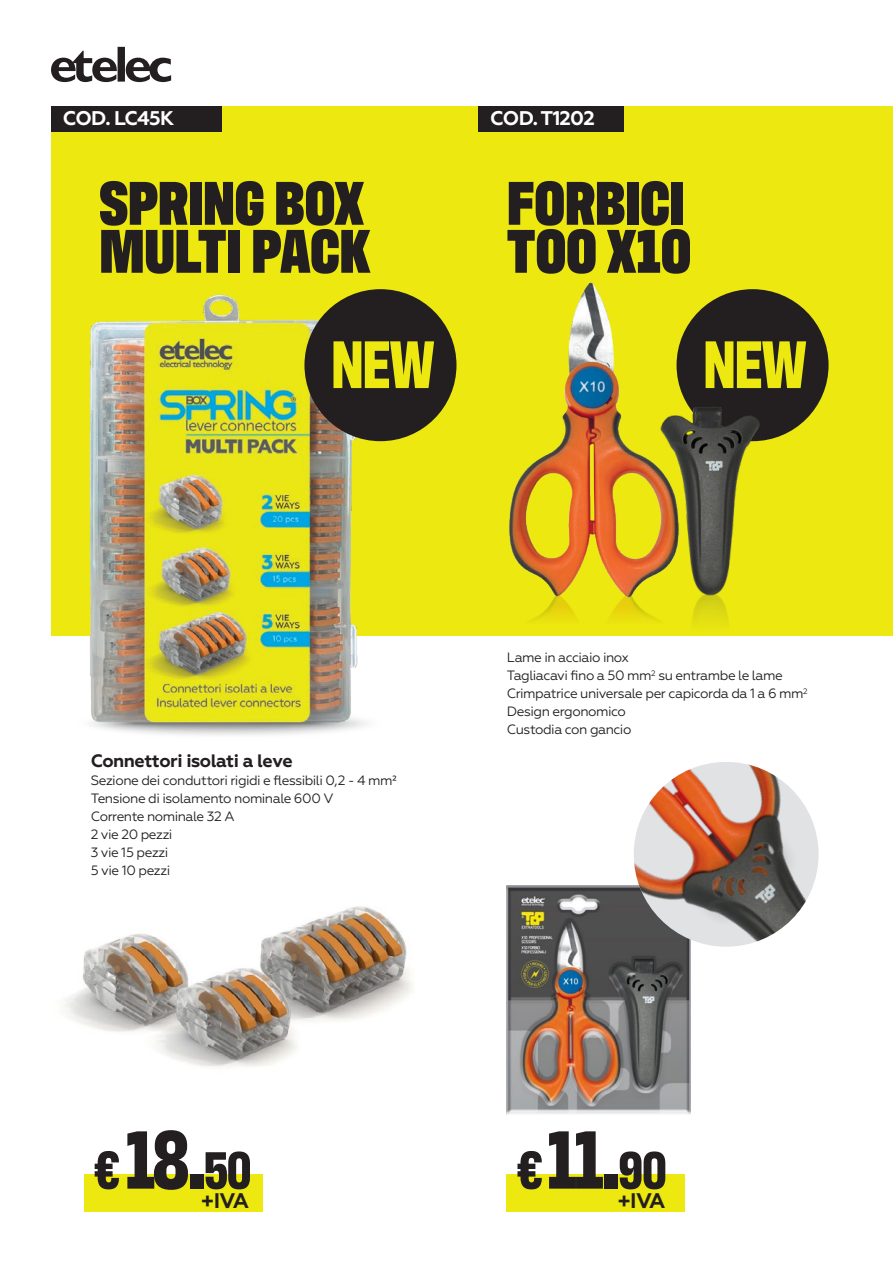
<style>
.page{position:relative;width:893px;height:1263px;background:#fff}
.page>*{position:absolute;margin:0;border:0;box-sizing:border-box;transform-origin:0 0}
.t1{font:700 84.3px "Antarctican Headline";color:#231f20}
.t2{font:700 68.7px "Antarctican Headline";letter-spacing:-.02em;color:#ece810}
.t3{font:900 63px/48px "Antarctican Headline";letter-spacing:-.005em;color:#231f20}
.t4{font:700 21.15px "Geometria";letter-spacing:-.085em;color:#231f20}
.t5{font:700 19.8px "Geometria";letter-spacing:-.04em;color:#fff}
.t6{font:700 18px "Geometria";letter-spacing:-.025em;color:#231f20}
.t7{font:13.5px/18px "Geometria";letter-spacing:-.035em;color:#231f20}
.s1{font-size:54.3px}
.s2{font-size:53.55px}
</style>
<div class="page">
<div style="left:51px;top:106px;width:842px;height:529px;background:#ece810"></div>
<svg style="left:51px;top:47px;width:120px;height:35px"></svg>
<div style="left:507px;top:1174px;width:178px;height:38px;background:#ece810"></div>
<div style="left:84px;top:1174px;width:178px;height:38px;background:#ece810"></div>
<div style="left:478px;top:106px;width:146px;height:26px;background:#231f20"></div>
<img style="left:506px;top:886px;width:184px;height:229px">
<div style="left:51px;top:106px;width:170px;height:26px;background:#231f20"></div>
<img style="left:72px;top:289px;width:368px;height:446px">
<div style="left:304px;top:289px;width:152px;height:152px;background:#231f20;border-radius:50%"></div>
<div style="left:676px;top:289px;width:153px;height:152px;background:#231f20;border-radius:50%"></div>
<img style="left:682px;top:399px;width:86px;height:237px">
<img style="left:682px;top:549px;width:86px;height:86px">
<img style="left:505px;top:603px;width:177px;height:33px">
<img style="left:508px;top:282px;width:174px;height:321px">
<img style="left:634px;top:762px;width:185px;height:185px;border-radius:92px">
<img style="left:261px;top:906px;width:152px;height:115px">
<img style="left:64px;top:933px;width:109px;height:99px">
<img style="left:135px;top:950px;width:193px;height:117px">
<h3 class="t5" style="left:63px;top:107px;width:113px">COD. LC45K</h3>
<h3 class="t5" style="left:490px;top:107px;width:106px">COD. T1202</h3>
<h3 class="t3" style="left:99px;top:175px;width:273px">SPRING BOX<br>MULTI PACK</h3>
<h3 class="t3" style="left:507px;top:175px;width:186px">FORBICI<br>TOO X10</h3>
<h2 class="t2" style="left:331px;top:315px;width:105px">NEW</h2>
<h2 class="t2" style="left:703px;top:315px;width:105px">NEW</h2>
<h3 class="t6" style="left:91px;top:750px;width:203px">Connettori isolati a leve</h3>
<p class="t7" style="left:91px;top:771px;width:308px">Sezione dei conduttori rigidi e flessibili 0,2 - 4 mm²<br>Tensione di isolamento nominale 600 V<br>Corrente nominale 32 A<br>2 vie 20 pezzi<br>3 vie 15 pezzi<br>5 vie 10 pezzi</p>
<h1 class="t1" style="left:94px;top:1099px;width:159px"><span class="s1">€</span> 18.<span class="s2">50</span></h1>
<h3 class="t4" style="left:201px;top:1188px;width:49px">+IVA</h3>
<p class="t7" style="left:507px;top:649px;width:302px">Lame in acciaio inox<br>Tagliacavi fino a 50 mm<sup>2</sup> su entrambe le lame<br>Crimpatrice universale per capicorda da 1 a 6 mm<sup>2<br></sup>Design ergonomico<br>Custodia con gancio</p>
<h1 class="t1" style="left:517px;top:1099px;width:151px"><span class="s1">€</span> 11.<span class="s2">90</span></h1>
<h3 class="t4" style="left:617px;top:1188px;width:49px">+IVA</h3>
</div>
